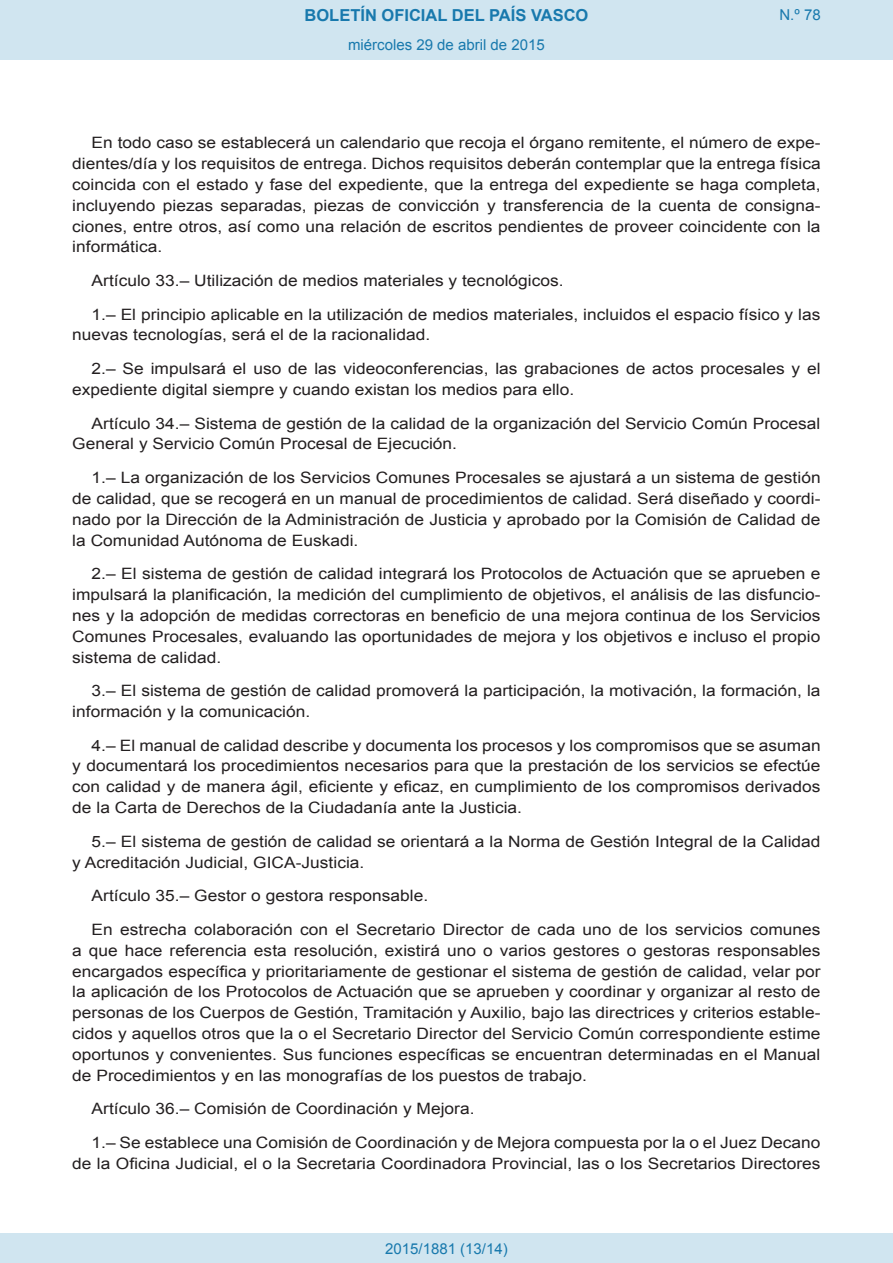
<style>
.page{position:relative;width:893px;height:1263px;background:#fff}
.page>*{position:absolute;margin:0;border:0;box-sizing:border-box;transform-origin:0 0}
.t1{font:700 16.5px "Arial";color:#1879ad}
.BOPVDetalle{font:15.6px/20.9px "Arial";color:#231f20;text-align:justify;scale:1.11 1}
.Paginacion_Centro{font:15px "Arial";color:#1879ad}
</style>
<div class="page">
<div style="left:0;top:0;width:893px;height:60px;background:#d0e5f0"></div>
<div style="left:0;top:1233px;width:893px;height:30px;background:#d0e5f0"></div>
<p class="t1" style="left:305px;top:4px;width:285px">BOLETÍN OFICIAL DEL PAÍS VASCO</p>
<p class="Paginacion_Centro" style="left:348px;top:35px;width:198px">miércoles 29 de abril de 2015</p>
<p class="Paginacion_Centro" style="left:779px;top:5px;width:43px">N.º 78</p>
<p class="BOPVDetalle" style="left:72px;top:132px;width:676px;text-indent:19px">En todo caso se establecerá un calendario que recoja el órgano remitente, el número de expe&shy;dientes/día y los requisitos de entrega. Dichos requisitos deberán contemplar que la entrega física coincida con el estado y fase del expediente, que la entrega del expediente se haga completa, incluyendo piezas separadas, piezas de convicción y transferencia de la cuenta de consigna&shy;ciones, entre otros, así como una relación de escritos pendientes de proveer coincidente con la informática.</p>
<p class="BOPVDetalle" style="left:92px;top:270px;width:427px">Artículo 33.– Utilización de medios materiales y tecnológicos.</p>
<p class="BOPVDetalle" style="left:72px;top:304px;width:675px;text-indent:19px">1.– El principio aplicable en la utilización de medios materiales, incluidos el espacio físico y las nuevas tecnologías, será el de la racionalidad.</p>
<p class="BOPVDetalle" style="left:72px;top:358px;width:676px;text-indent:19px">2.– Se impulsará el uso de las videoconferencias, las grabaciones de actos procesales y el expediente digital siempre y cuando existan los medios para ello.</p>
<p class="BOPVDetalle" style="left:72px;top:413px;width:675px;text-indent:19px">Artículo 34.– Sistema de gestión de la calidad de la organización del Servicio Común Procesal<br>General y Servicio Común Procesal de Ejecución.</p>
<p class="BOPVDetalle" style="left:72px;top:467px;width:676px;text-indent:19px">1.– La organización de los Servicios Comunes Procesales se ajustará a un sistema de gestión de calidad, que se recogerá en un manual de procedimientos de calidad. Será diseñado y coordi&shy;nado por la Dirección de la Administración de Justicia y aprobado por la Comisión de Calidad de la Comunidad Autónoma de Euskadi.</p>
<p class="BOPVDetalle" style="left:72px;top:563px;width:676px;text-indent:19px">2.– El sistema de gestión de calidad integrará los Protocolos de Actuación que se aprueben e impulsará la planificación, la medición del cumplimiento de objetivos, el análisis de las disfuncio&shy;nes y la adopción de medidas correctoras en beneficio de una mejora continua de los Servicios Comunes Procesales, evaluando las oportunidades de mejora y los objetivos e incluso el propio sistema de calidad.</p>
<p class="BOPVDetalle" style="left:72px;top:680px;width:676px;text-indent:19px">3.– El sistema de gestión de calidad promoverá la participación, la motivación, la formación, la información y la comunicación.</p>
<p class="BOPVDetalle" style="left:72px;top:735px;width:676px;text-indent:19px">4.– El manual de calidad describe y documenta los procesos y los compromisos que se asuman y documentará los procedimientos necesarios para que la prestación de los servicios se efectúe con calidad y de manera ágil, eficiente y eficaz, en cumplimiento de los compromisos derivados de la Carta de Derechos de la Ciudadanía ante la Justicia.</p>
<p class="BOPVDetalle" style="left:72px;top:831px;width:676px;text-indent:19px">5.– El sistema de gestión de calidad se orientará a la Norma de Gestión Integral de la Calidad y Acreditación Judicial, GICA-Justicia.</p>
<p class="BOPVDetalle" style="left:92px;top:885px;width:305px">Artículo 35.– Gestor o gestora responsable.</p>
<p class="BOPVDetalle" style="left:72px;top:919px;width:676px;text-indent:19px">En estrecha colaboración con el Secretario Director de cada uno de los servicios comunes a que hace referencia esta resolución, existirá uno o varios gestores o gestoras responsables encargados específica y prioritariamente de gestionar el sistema de gestión de calidad, velar por la aplicación de los Protocolos de Actuación que se aprueben y coordinar y organizar al resto de personas de los Cuerpos de Gestión, Tramitación y Auxilio, bajo las directrices y criterios estable&shy;cidos y aquellos otros que la o el Secretario Director del Servicio Común correspondiente estime oportunos y convenientes. Sus funciones específicas se encuentran determinadas en el Manual de Procedimientos y en las monografías de los puestos de trabajo.</p>
<p class="BOPVDetalle" style="left:92px;top:1099px;width:346px">Artículo 36.– Comisión de Coordinación y Mejora.</p>
<p class="BOPVDetalle" style="left:72px;top:1132px;width:676px;text-align:right">1.– Se establece una Comisión de Coordinación y de Mejora compuesta por la o el Juez Decano de la Oficina Judicial, el o la Secretaria Coordinadora Provincial, las o los Secretarios Directores</p>
<p class="Paginacion_Centro" style="left:385px;top:1238px;width:124px">2015/1881 (13/14)</p>
</div>
